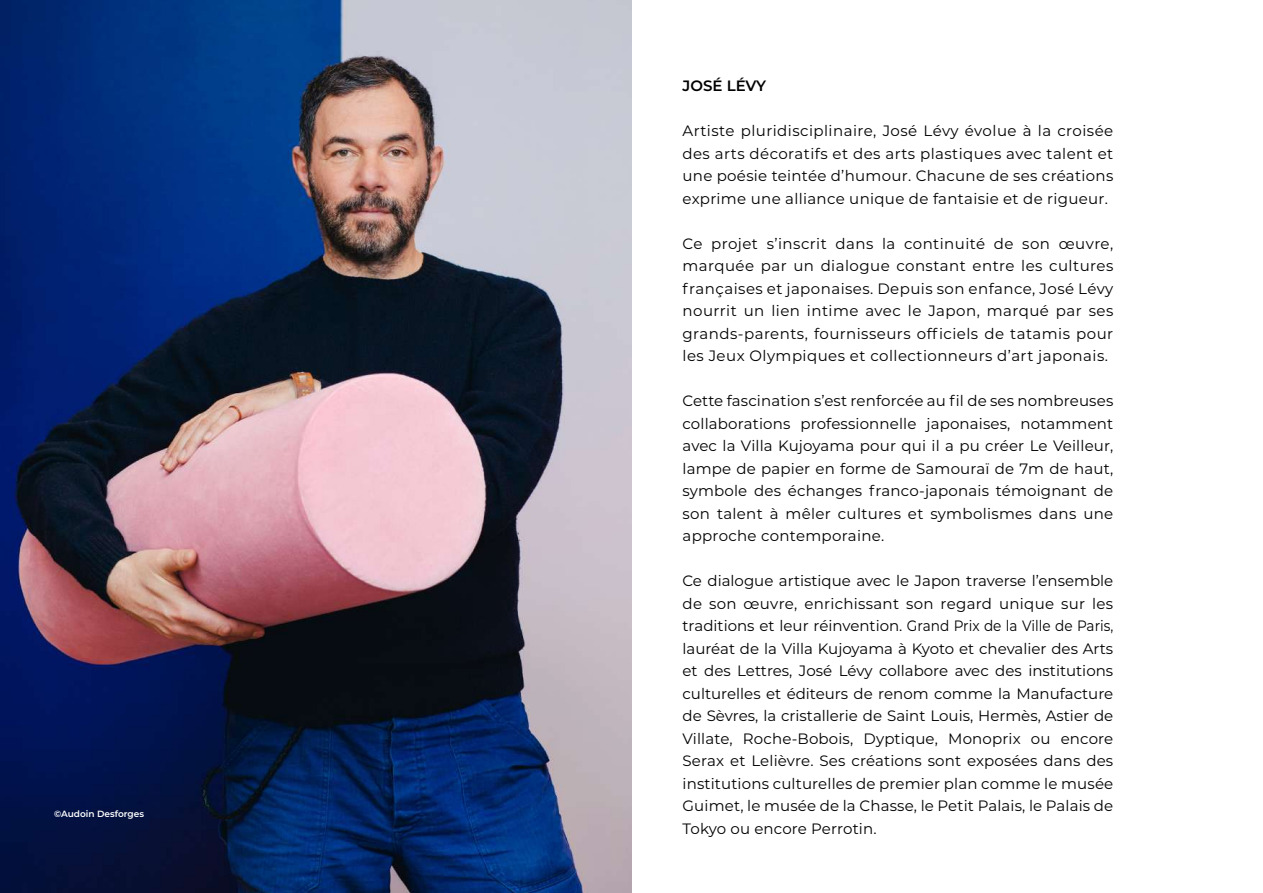
<style>
.page{position:relative;width:1263px;height:893px;background:#fff}
.page>*{position:absolute;margin:0;border:0;box-sizing:border-box;transform-origin:0 0}
.t1{font:15px/22.5px "Montserrat";letter-spacing:.02em;color:#000;text-align:justify}
.t2{font:600 15px "Montserrat";color:#000}
.t3{font:600 9px "Montserrat";color:#fff}
</style>
<div class="page">
<img style="left:0;top:0;width:631px;height:893px">
<p class="t3" style="left:54px;top:807px;width:92px">©Audoin Desforges</p>
<p class="t2" style="left:682px;top:75px;width:85px">JOSÉ LÉVY</p>
<p class="t1" style="left:682px;top:119px;width:432px">Artiste pluridisciplinaire, José Lévy évolue à la croisée des arts décoratifs et des arts plastiques avec talent et une poésie teintée d’humour. Chacune de ses créations exprime une alliance unique de fantaisie et de rigueur.</p>
<p class="t1" style="left:682px;top:231px;width:432px">Ce projet s’inscrit dans la continuité de son œuvre, marquée par un dialogue constant entre les cultures françaises et japonaises. Depuis son enfance, José Lévy nourrit un lien intime avec le Japon, marqué par ses grands-parents, fournisseurs officiels de tatamis pour les Jeux Olympiques et collectionneurs d’art japonais.</p>
<p class="t1" style="left:682px;top:389px;width:432px">Cette fascination s’est renforcée au fil de ses nombreuses collaborations professionnelle japonaises, notamment avec la Villa Kujoyama pour qui il a pu créer Le Veilleur, lampe de papier en forme de Samouraï de 7m de haut, symbole des échanges franco-japonais témoignant de son talent à mêler cultures et symbolismes dans une approche contemporaine.</p>
<p class="t1" style="left:682px;top:569px;width:432px">Ce dialogue artistique avec le Japon traverse l’ensemble de son œuvre, enrichissant son regard unique sur les traditions et leur réinvention. Grand Prix de la Ville de Paris, lauréat de la Villa Kujoyama à Kyoto et chevalier des Arts et des Lettres, José Lévy collabore avec des institutions culturelles et éditeurs de renom comme la Manufacture de Sèvres, la cristallerie de Saint Louis, Hermès, Astier de Villate, Roche-Bobois, Dyptique, Monoprix ou encore Serax et Lelièvre. Ses créations sont exposées dans des institutions culturelles de premier plan comme le musée Guimet, le musée de la Chasse, le Petit Palais, le Palais de Tokyo ou encore Perrotin.</p>
</div>
